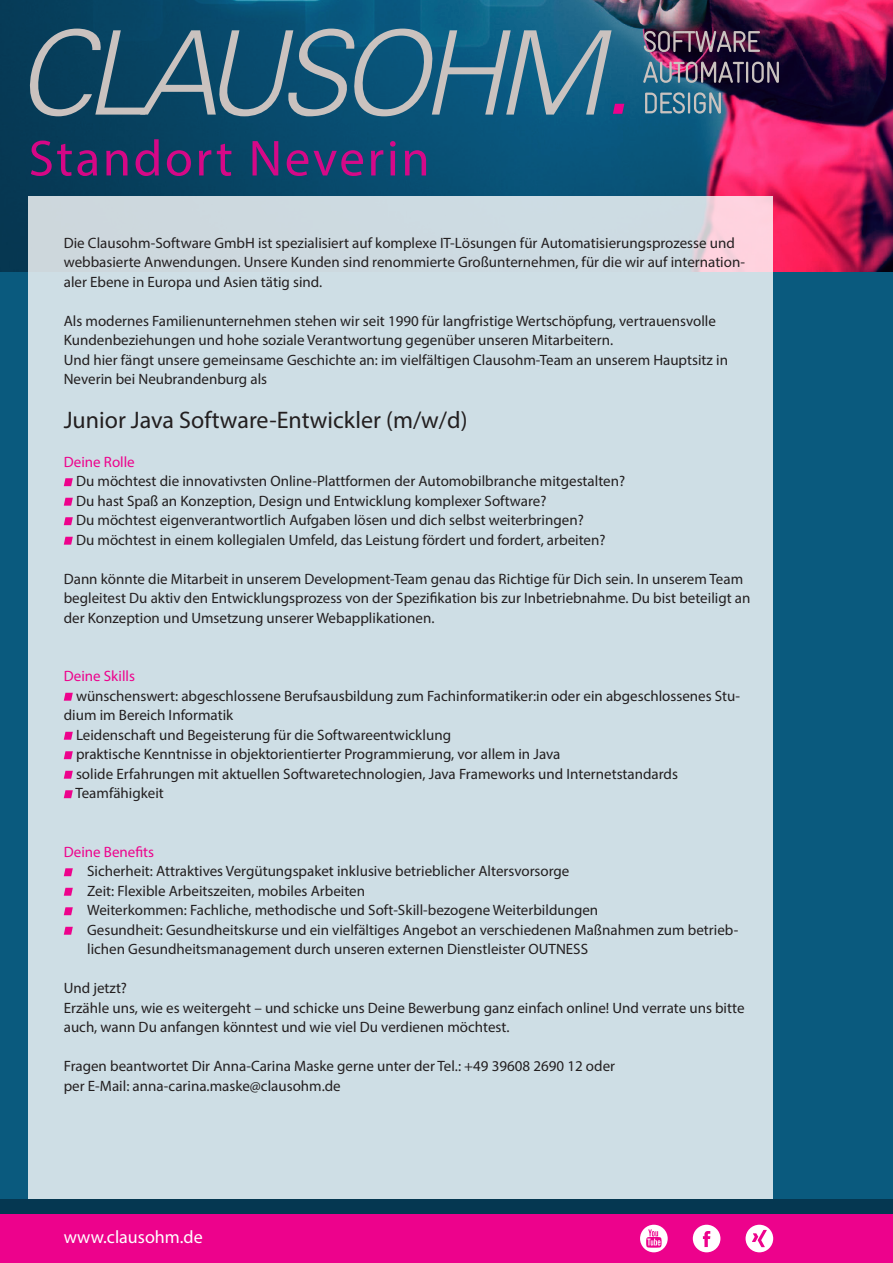
<style>
.page{position:relative;width:893px;height:1263px;background:#0a5a7e}
.page>*{position:absolute;margin:0;border:0;box-sizing:border-box;transform-origin:0 0}
.t1{font:51px "Myriad Pro";letter-spacing:.05em;color:#ed028c}
.t2{font:24px "Myriad Pro";color:#231f20}
.t3{font:18px "Myriad Pro";color:#fff}
.Liste{font:15px/19.5px "Myriad Pro";color:#231f20}
.Liste-2{font:15px "Myriad Pro";color:#ed028c}
</style>
<div class="page">
<img style="left:0;top:0;width:893px;height:272px">
<div style="left:29px;top:196px;width:744px;height:1003px;background:#cedee5"></div>
<svg style="left:644px;top:31px;width:116px;height:21px;background:#654b61"></svg>
<svg style="left:643px;top:62px;width:101px;height:21px;background:#635e76"></svg>
<hr style="left:746px;top:62px;width:2px;height:21px;background:#cac2bf">
<svg style="left:752px;top:62px;width:27px;height:21px"></svg>
<svg style="left:645px;top:92px;width:40px;height:22px"></svg>
<hr style="left:688px;top:92px;width:2px;height:22px;background:#cac2bf">
<svg style="left:694px;top:92px;width:27px;height:22px"></svg>
<svg style="left:27px;top:29px;width:597px;height:87px"></svg>
<div style="left:0;top:1214px;width:893px;height:49px;background:#ed028c"></div>
<svg style="left:640px;top:1225px;width:28px;height:27px"></svg>
<svg style="left:693px;top:1225px;width:27px;height:27px"></svg>
<svg style="left:746px;top:1225px;width:27px;height:27px"></svg>
<div style="left:0;top:1199px;width:893px;height:15px;background:#053751"></div>
<svg style="left:64px;top:478px;width:9px;height:8px"></svg>
<svg style="left:64px;top:498px;width:9px;height:8px"></svg>
<svg style="left:64px;top:517px;width:9px;height:8px"></svg>
<svg style="left:64px;top:537px;width:9px;height:8px"></svg>
<svg style="left:64px;top:693px;width:9px;height:8px"></svg>
<svg style="left:64px;top:732px;width:9px;height:8px"></svg>
<svg style="left:64px;top:751px;width:9px;height:8px"></svg>
<svg style="left:64px;top:771px;width:9px;height:8px"></svg>
<svg style="left:64px;top:790px;width:9px;height:8px"></svg>
<svg style="left:64px;top:868px;width:9px;height:8px"></svg>
<svg style="left:64px;top:888px;width:9px;height:8px"></svg>
<svg style="left:64px;top:907px;width:9px;height:8px"></svg>
<svg style="left:64px;top:927px;width:9px;height:8px"></svg>
<h1 class="t1" style="left:29px;top:127px;width:402px">Standort Neverin</h1>
<p class="Liste" style="left:64px;top:233px;width:683px">Die Clausohm-Software GmbH ist spezialisiert auf komplexe IT-Lösungen für Automatisierungsprozesse und webbasierte Anwendungen. Unsere Kunden sind renommierte Großunternehmen, für die wir auf internation&shy;aler Ebene in Europa und Asien tätig sind.</p>
<p class="Liste" style="left:64px;top:311px;width:654px">Als modernes Familienunternehmen stehen wir seit 1990 für langfristige Wertschöpfung, vertrauensvolle<br>Kundenbeziehungen und hohe soziale Verantwortung gegenüber unseren Mitarbeitern.</p>
<p class="Liste" style="left:64px;top:350px;width:666px">Und hier fängt unsere gemeinsame Geschichte an: im vielfältigen Clausohm-Team an unserem Hauptsitz in<br>Neverin bei Neubrandenburg als</p>
<p class="t2" style="left:64px;top:405px;width:405px">Junior Java Software-Entwickler (m/w/d)</p>
<p class="Liste-2" style="left:64px;top:452px;width:73px">Deine Rolle</p>
<p class="Liste" style="left:76px;top:471px;width:551px">Du möchtest die innovativsten Online-Plattformen der Automobilbranche mitgestalten?</p>
<p class="Liste" style="left:76px;top:491px;width:472px">Du hast Spaß an Konzeption, Design und Entwicklung komplexer Software?</p>
<p class="Liste" style="left:76px;top:510px;width:509px">Du möchtest eigenverantwortlich Aufgaben lösen und dich selbst weiterbringen?</p>
<p class="Liste" style="left:76px;top:530px;width:531px">Du möchtest in einem kollegialen Umfeld, das Leistung fördert und fordert, arbeiten?</p>
<p class="Liste" style="left:64px;top:569px;width:688px">Dann könnte die Mitarbeit in unserem Development-Team genau das Richtige für Dich sein. In unserem Team begleitest Du aktiv den Entwicklungsprozess von der Spezifikation bis zur Inbetriebnahme. Du bist beteiligt an der Konzeption und Umsetzung unserer Webapplikationen.</p>
<p class="Liste-2" style="left:64px;top:667px;width:73px">Deine Skills</p>
<p class="Liste" style="left:64px;top:686px;width:678px;text-indent:12px">wünschenswert: abgeschlossene Berufsausbildung zum Fachinformatiker:in oder ein abgeschlossenes Stu&shy;dium im Bereich Informatik</p>
<p class="Liste" style="left:76px;top:725px;width:377px">Leidenschaft und Begeisterung für die Softwareentwicklung</p>
<p class="Liste" style="left:76px;top:744px;width:486px">praktische Kenntnisse in objektorientierter Programmierung, vor allem in Java</p>
<p class="Liste" style="left:76px;top:764px;width:603px">solide Erfahrungen mit aktuellen Softwaretechnologien, Java Frameworks und Internetstandards</p>
<p class="Liste" style="left:75px;top:783px;width:90px">Teamfähigkeit</p>
<p class="Liste-2" style="left:64px;top:842px;width:92px">Deine Benefits</p>
<p class="Liste" style="left:87px;top:861px;width:484px">Sicherheit: Attraktives Vergütungspaket inklusive betrieblicher Altersvorsorge</p>
<p class="Liste" style="left:87px;top:881px;width:279px">Zeit: Flexible Arbeitszeiten, mobiles Arbeiten</p>
<p class="Liste" style="left:87px;top:900px;width:513px">Weiterkommen: Fachliche, methodische und Soft-Skill-bezogene Weiterbildungen</p>
<p class="Liste" style="left:87px;top:920px;width:653px">Gesundheit: Gesundheitskurse und ein vielfältiges Angebot an verschiedenen Maßnahmen zum betrieb&shy;lichen Gesundheitsmanagement durch unseren externen Dienstleister OUTNESS</p>
<p class="Liste" style="left:64px;top:978px;width:65px">Und jetzt?</p>
<p class="Liste" style="left:64px;top:998px;width:682px">Erzähle uns, wie es weitergeht – und schicke uns Deine Bewerbung ganz einfach online! Und verrate uns bitte auch, wann Du anfangen könntest und wie viel Du verdienen möchtest.</p>
<p class="Liste" style="left:64px;top:1056px;width:553px">Fragen beantwortet Dir Anna-Carina Maske gerne unter der Tel.: +49 39608 2690 12 oder per E-Mail: anna-carina.maske@clausohm.de</p>
<p class="t3" style="left:64px;top:1226px;width:141px">www.clausohm.de</p>
</div>
